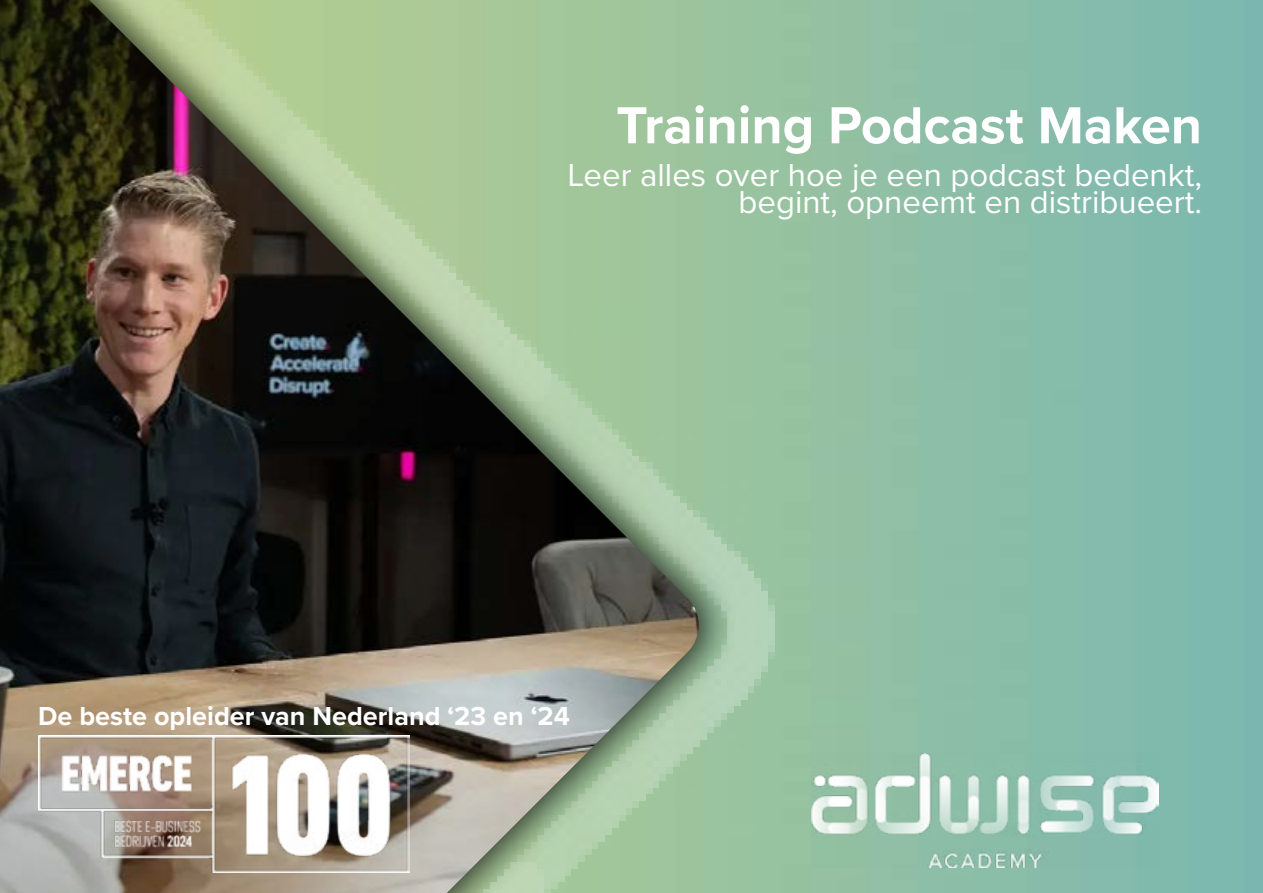
<style>
.page{position:relative;width:1263px;height:893px;background:#fff}
.page>*{position:absolute;margin:0;border:0;box-sizing:border-box;transform-origin:0 0}
.t1{font:700 54px "Proxima Nova";color:#fff}
.t2{font:33px/26.8px "Proxima Nova";color:#fff;text-align:right}
.t3{font:700 27px "Proxima Nova";color:#fff}
</style>
<div class="page">
<div style="left:738px;top:0;width:90px;height:893px;background:#97c3a0"></div>
<div style="left:0;top:0;width:738px;height:893px;background:#000;opacity:.75"></div>
<img style="left:0;top:0;width:702px;height:893px">
<img style="left:811px;top:753px;width:347px;height:114px">
<img style="left:38px;top:736px;width:372px;height:136px">
<h1 class="t1" style="left:616px;top:85px;width:587px">Training Podcast Maken</h1>
<p class="t2" style="left:567px;top:160px;width:636px">Leer alles over hoe je een podcast bedenkt, begint, opneemt en distribueert.</p>
<p class="t3" style="left:38px;top:696px;width:533px">De beste opleider van Nederland ‘23 en ‘24</p>
</div>
